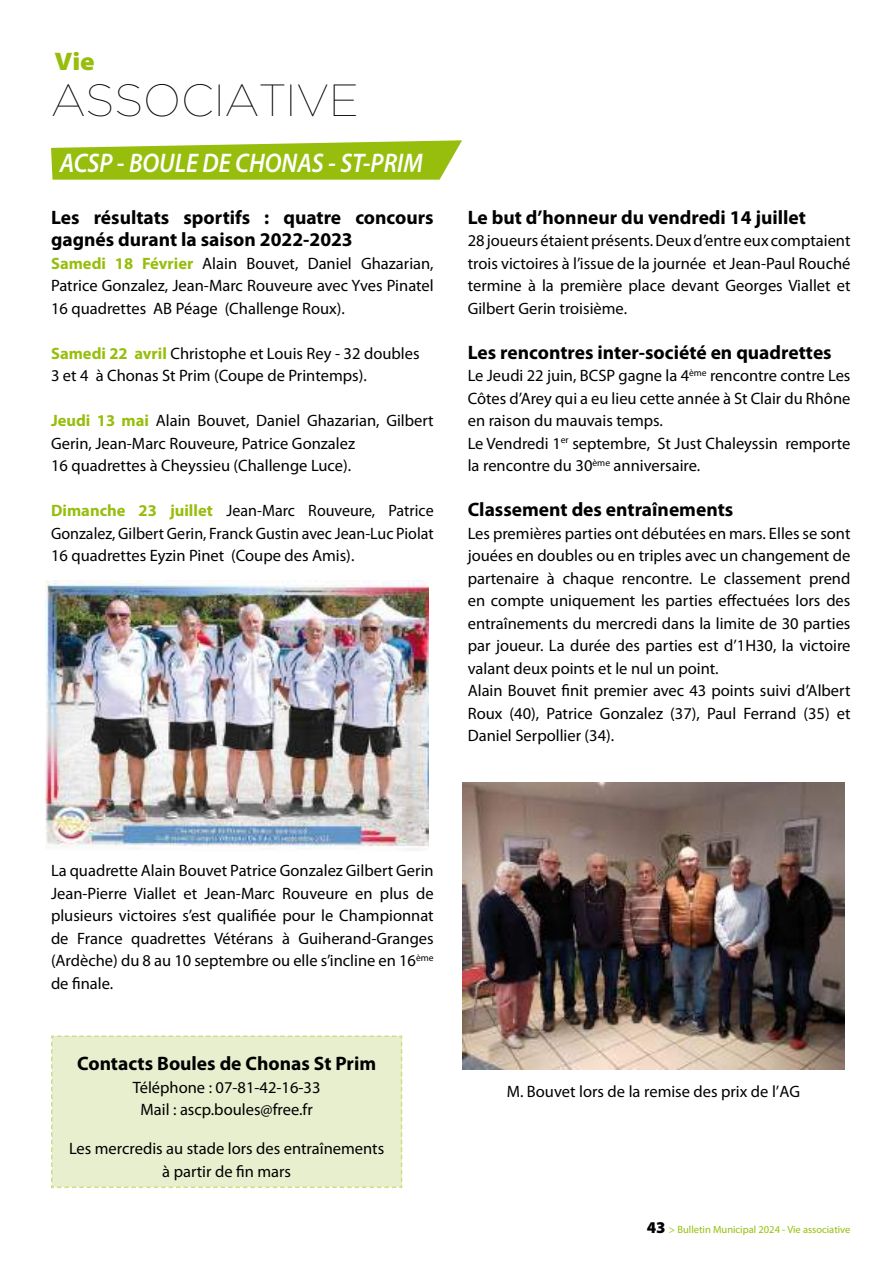
<style>
.page{position:relative;width:893px;height:1263px;background:#fff}
.page>*{position:absolute;margin:0;border:0;box-sizing:border-box;transform-origin:0 0}
.t1{font:100 45px "Gotham";color:#000}
.t2{font:italic 600 27px "Myriad Pro";color:#fff;scale:.9 1}
.t3{font:900 25.5px "Myriad Pro";color:#97be0c;scale:1.06 1}
.t4{font:700 19.5px/22.5px "Myriad Pro";color:#000}
.t5{font:16.5px/22.5px "Myriad Pro";color:#000;text-align:justify}
.t6{font:10.5px "Myriad Pro";color:#97be0c}
.s1{font-weight:700;color:#97be0c}
.s2{font-weight:900;font-size:16.5px;color:#000}
</style>
<div class="page">
<div style="left:51px;top:1035px;width:352px;height:153px;background:#e8efcf"></div>
<svg style="left:51px;top:140px;width:411px;height:40px;background:#a5c72d"></svg>
<img style="left:45px;top:580px;width:383px;height:270px">
<img style="left:462px;top:782px;width:383px;height:287px">
<h3 class="t3" style="left:54px;top:45px;width:40px">Vie</h3>
<h1 class="t1" style="left:51px;top:76px;width:309px">ASSOCIATIVE</h1>
<h2 class="t2" style="left:60px;top:145px;width:405px">ACSP - BOULE DE CHONAS - ST-PRIM</h2>
<p class="t4" style="left:51px;top:205px;width:384px">Les résultats sportifs : quatre concours gagnés durant la saison 2022-2023</p>
<p class="t5" style="left:51px;top:252px;width:384px"><span class="s1">Samedi 18 Février</span> Alain Bouvet, Daniel Ghazarian, Patrice Gonzalez, Jean-Marc Rouveure avec Yves Pinatel 16 quadrettes AB Péage (Challenge Roux).</p>
<p class="t5" style="left:51px;top:342px;width:370px"><span class="s1">Samedi 22 avril</span> Christophe et Louis Rey - 32 doubles<br>3 et 4 à Chonas St Prim (Coupe de Printemps).</p>
<p class="t5" style="left:51px;top:409px;width:384px;text-align:left"><span class="s1">Jeudi 13 mai</span> Alain Bouvet, Daniel Ghazarian, Gilbert<br>Gerin, Jean-Marc Rouveure, Patrice Gonzalez<br>16 quadrettes à Cheyssieu (Challenge Luce).</p>
<p class="t5" style="left:51px;top:499px;width:384px"><span class="s1">Dimanche 23 juillet</span> Jean-Marc Rouveure, Patrice Gonzalez, Gilbert Gerin, Franck Gustin avec Jean-Luc Piolat 16 quadrettes Eyzin Pinet (Coupe des Amis).</p>
<p class="t4" style="left:468px;top:205px;width:340px">Le but d’honneur du vendredi 14 juillet</p>
<p class="t5" style="left:468px;top:229px;width:384px">28 joueurs étaient présents. Deux d’entre eux comptaient trois victoires à l’issue de la journée et Jean-Paul Rouché termine à la première place devant Georges Viallet et Gilbert Gerin troisième.</p>
<p class="t4" style="left:468px;top:340px;width:365px">Les rencontres inter-société en quadrettes</p>
<p class="t5" style="left:468px;top:364px;width:384px;text-align:left">Le Jeudi 22 juin, BCSP gagne la 4<sup>ème</sup> rencontre contre Les Côtes d’Arey qui a eu lieu cette année à St Clair du Rhône en raison du mauvais temps.<br>Le Vendredi 1<sup>er</sup> septembre, St Just Chaleyssin remporte la rencontre du 30<sup>ème</sup> anniversaire.</p>
<p class="t4" style="left:468px;top:498px;width:267px">Classement des entraînements</p>
<p class="t5" style="left:468px;top:522px;width:384px;text-align:left">Les premières parties ont débutées en mars. Elles se sont jouées en doubles ou en triples avec un changement de partenaire à chaque rencontre. Le classement prend en compte uniquement les parties effectuées lors des entraînements du mercredi dans la limite de 30 parties par joueur. La durée des parties est d’1H30, la victoire valant deux points et le nul un point.<br>Alain Bouvet finit premier avec 43 points suivi d’Albert Roux (40), Patrice Gonzalez (37), Paul Ferrand (35) et Daniel Serpollier (34).</p>
<p class="t5" style="left:51px;top:859px;width:384px">La quadrette Alain Bouvet Patrice Gonzalez Gilbert Gerin Jean-Pierre Viallet et Jean-Marc Rouveure en plus de plusieurs victoires s’est qualifiée pour le Championnat de France quadrettes Vétérans à Guiherand-Granges (Ardèche) du 8 au 10 septembre ou elle s’incline en 16<sup>ème </sup>de finale.</p>
<p class="t4" style="left:77px;top:1052px;width:300px">Contacts Boules de Chonas St Prim</p>
<p class="t5" style="left:133px;top:1076px;width:189px;text-align:center">Téléphone : 07-81-42-16-33<br>Mail : ascp.boules@free.fr</p>
<p class="t5" style="left:69px;top:1137px;width:317px;text-align:center">Les mercredis au stade lors des entraînements à partir de fin mars</p>
<p class="t5" style="left:507px;top:1080px;width:295px">M. Bouvet lors de la remise des prix de l’AG</p>
<p class="t6" style="left:647px;top:1223px;width:205px"><span class="s2">43</span> &gt; Bulletin Municipal 2024 - Vie associative</p>
</div>
